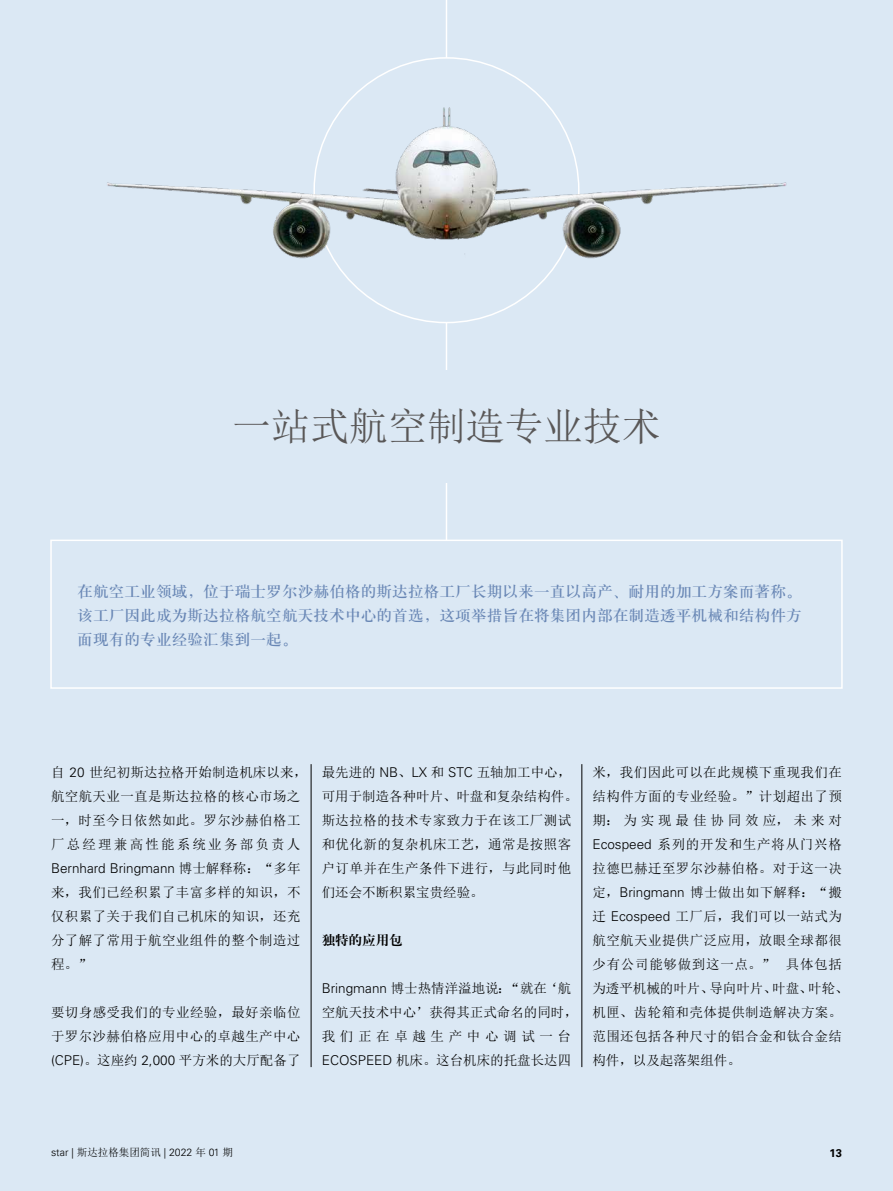
<style>
.page{position:relative;width:893px;height:1191px;background:#dbe8f4}
.page>*{position:absolute;margin:0;border:0;box-sizing:border-box;transform-origin:0 0}
.t1{font:39px "Sim Sun";color:#595757}
.t2{font:15.75px/24px "H Ya 3 gj";color:#6987b5;text-align:justify}
.t3{font:13.5px/24px "Sim Sun";letter-spacing:.03em;color:#000}
.t4{font:13.5px/24px "Sim Sun";color:#000}
.t5{font:300 13.5px "Univers LT Std";color:#000}
.t6{font:13.5px "H Ya 4 gj";color:#000}
.t7{font:700 11.25px "Univers LT Std";color:#000}
.t8{font:300 10.5px "Univers LT Std";color:#000}
.s1{font-family:"Univers LT Std";font-weight:300}
.s2{font-family:"Sim Sun";font-weight:400}
</style>
<div class="page">
<hr style="left:311px;top:764px;width:1px;height:303px;background:#000">
<hr style="left:581px;top:764px;width:1px;height:303px;background:#000">
<hr style="left:446px;top:0;width:1px;height:58px;background:#fff">
<hr style="left:446px;top:322px;width:1px;height:219px;background:#fff">
<div style="left:50px;top:539px;width:793px;height:150px;border:2px solid #fff"></div>
<div style="left:110px;top:370px;width:673px;height:112px;background:#dbe8f4"></div>
<img style="left:107px;top:106px;width:680px;height:152px">
<h1 class="t1" style="left:232px;top:407px;width:430px">一站式航空制造专业技术</h1>
<p class="t2" style="left:77px;top:579px;width:726px">在航空工业领域，位于瑞士罗尔沙赫伯格的斯达拉格工厂长期以来一直以高产、耐用的加工方案而著称。该工厂因此成为斯达拉格航空航天技术中心的首选，这项举措旨在将集团内部在制造透平机械和结构件方面现有的专业经验汇集到一起。</p>
<p class="t3" style="left:51px;top:760px;width:258px">自 <span class="s1">20</span> 世纪初斯达拉格开始制造机床以来，航空航天业一直是斯达拉格的核心市场之一，时至今日依然如此。罗尔沙赫伯格工厂总经理兼高性能系统业务部负责人</p>
<p class="t5" style="left:51px;top:860px;width:251px">Bernhard Bringmann <span class="s2">博士解释称：“多年</span></p>
<p class="t3" style="left:51px;top:880px;width:251px;text-align:justify">来，我们已经积累了丰富多样的知识，不仅积累了关于我们自己机床的知识，还充分了解了常用于航空业组件的整个制造过程。”</p>
<p class="t3" style="left:51px;top:1000px;width:251px;text-align:justify">要切身感受我们的专业经验，最好亲临位于罗尔沙赫伯格应用中心的卓越生产中心<span class="s1">(CPE)</span>。这座约 <span class="s1">2,000</span> 平方米的大厅配备了</p>
<p class="t3" style="left:322px;top:760px;width:258px">最先进的 <span class="s1">NB</span>、<span class="s1">LX</span> 和 <span class="s1">STC</span> 五轴加工中心，可用于制造各种叶片、叶盘和复杂结构件。斯达拉格的技术专家致力于在该工厂测试和优化新的复杂机床工艺，通常是按照客户订单并在生产条件下进行，与此同时他们还会不断积累宝贵经验。</p>
<p class="t6" style="left:322px;top:933px;width:83px">独特的应用包</p>
<p class="t4" style="left:322px;top:976px;width:258px"><span class="s1">Bringmann</span> 博士热情洋溢地说：“就在‘航空航天技术中心’获得其正式命名的同时，我们正在卓越生产中心调试一台<br><span class="s1">ECOSPEED</span> 机床。这台机床的托盘长达四</p>
<p class="t3" style="left:592px;top:760px;width:258px">米，我们因此可以在此规模下重现我们在结构件方面的专业经验。”计划超出了预期：为实现最佳协同效应，未来对<br><span class="s1">Ecospeed</span> 系列的开发和生产将从门兴格拉德巴赫迁至罗尔沙赫伯格。对于这一决定，<span class="s1">Bringmann</span> 博士做出如下解释：“搬迁 <span class="s1">Ecospeed</span> 工厂后，我们可以一站式为航空航天业提供广泛应用，放眼全球都很少有公司能够做到这一点。” 具体包括为透平机械的叶片、导向叶片、叶盘、叶轮、机匣、齿轮箱和壳体提供制造解决方案。范围还包括各种尺寸的铝合金和钛合金结构件，以及起落架组件。</p>
<p class="t8" style="left:51px;top:1146px;width:184px">star | <span class="s2">斯达拉格集团简讯</span> | 2022 <span class="s2">年</span> 01 <span class="s2">期</span></p>
<p class="t7" style="left:829px;top:1146px;width:14px">13</p>
</div>
